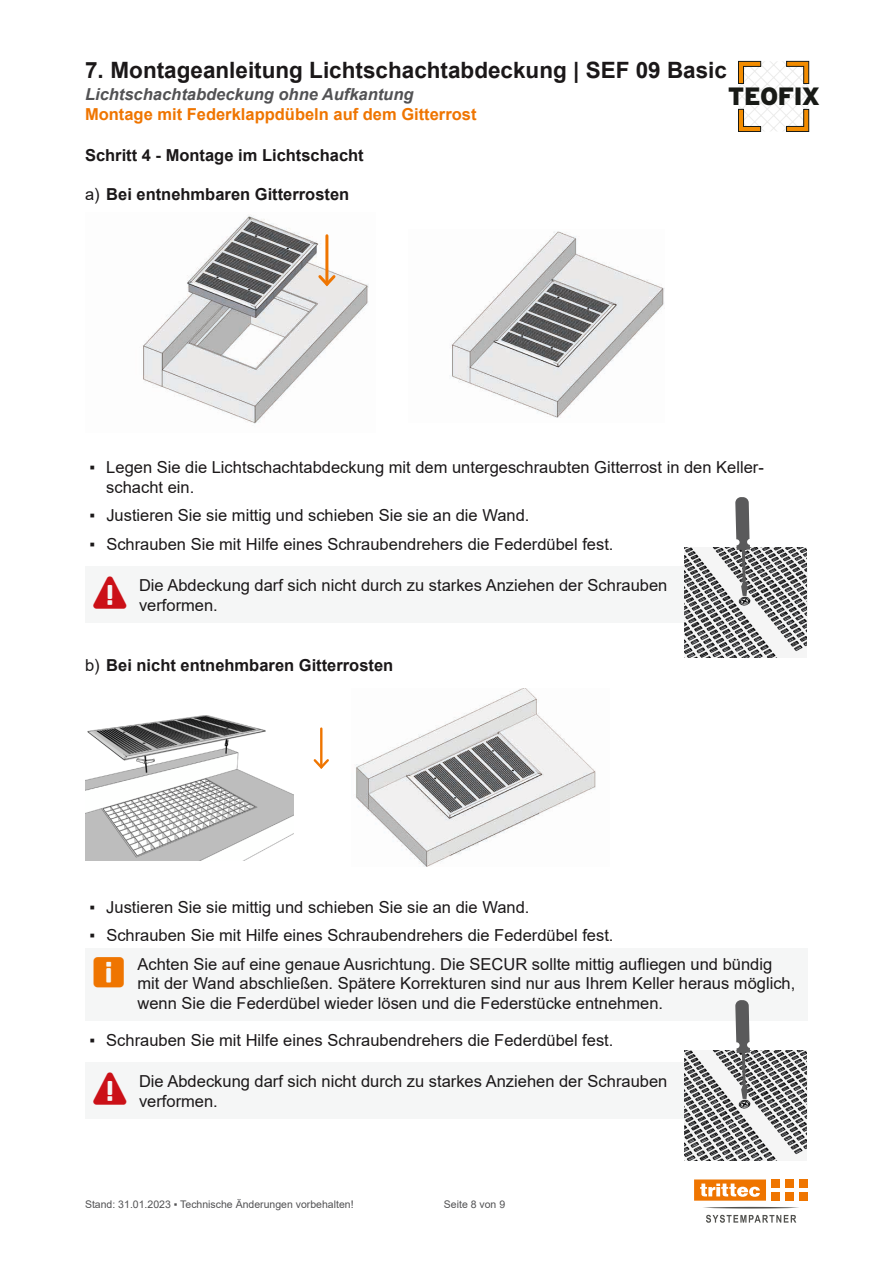
<style>
.page{position:relative;width:893px;height:1263px;background:#fff}
.page>*{position:absolute;margin:0;border:0;box-sizing:border-box;transform-origin:0 0}
.t1{font:900 25.05px "Interstate";letter-spacing:-.02em;color:#181a16}
.t2{font:700 22.5px "Arial";color:#1b1819}
.t3{font:16.5px/19.8px "Arial";color:#1b1819}
.t4{font:700 16.5px "Arial";color:#1b1819}
.t5{font:700 16.5px "Arial";color:#ef7500}
.t6{font:italic 700 16.5px "Arial";color:#525254}
.t7{font:10.5px "Arial";color:#525254}
.s1{font-weight:400}
</style>
<div class="page">
<div style="left:85px;top:566px;width:723px;height:57px;background:#f5f6f6"></div>
<div style="left:85px;top:948px;width:723px;height:73px;background:#f5f6f6"></div>
<div style="left:85px;top:1062px;width:723px;height:57px;background:#f5f6f6"></div>
<img style="left:143px;top:215px;width:226px;height:209px">
<img style="left:451px;top:231px;width:213px;height:187px">
<hr style="left:325px;top:236px;width:3px;height:48px;background:#ef7500">
<svg style="left:316px;top:272px;width:22px;height:17px"></svg>
<img style="left:85px;top:715px;width:208px;height:145px">
<img style="left:356px;top:688px;width:240px;height:179px">
<hr style="left:320px;top:729px;width:2px;height:38px;background:#ef7500">
<svg style="left:313px;top:757px;width:16px;height:12px"></svg>
<img style="left:684px;top:547px;width:123px;height:111px">
<svg style="left:735px;top:497px;width:15px;height:99px"></svg>
<img style="left:684px;top:1050px;width:123px;height:111px">
<svg style="left:735px;top:1000px;width:15px;height:99px"></svg>
<svg style="left:738px;top:61px;width:71px;height:71px"></svg>
<div style="left:772px;top:1179px;width:8px;height:8px;background:#ef7500"></div>
<div style="left:772px;top:1192px;width:8px;height:9px;background:#ef7500"></div>
<svg style="left:694px;top:1179px;width:72px;height:22px"></svg>
<div style="left:786px;top:1179px;width:8px;height:8px;background:#ef7500"></div>
<div style="left:786px;top:1192px;width:8px;height:9px;background:#ef7500"></div>
<div style="left:800px;top:1179px;width:8px;height:8px;background:#ef7500"></div>
<div style="left:800px;top:1192px;width:8px;height:9px;background:#ef7500"></div>
<svg style="left:703px;top:1207px;width:96px;height:1px"></svg>
<svg style="left:706px;top:1215px;width:90px;height:8px"></svg>
<h2 class="t2" style="left:85px;top:54px;width:643px">7. Montageanleitung Lichtschachtabdeckung | SEF 09 Basic</h2>
<p class="t6" style="left:85px;top:84px;width:330px">Lichtschachtabdeckung ohne Aufkantung</p>
<p class="t5" style="left:85px;top:103px;width:393px">Montage mit Federklappdübeln auf dem Gitterrost</p>
<p class="t4" style="left:85px;top:143px;width:280px">Schritt 4 - Montage im Lichtschacht</p>
<p class="t4" style="left:85px;top:183px;width:266px"><span class="s1">a)</span> Bei entnehmbaren Gitterrosten</p>
<h1 class="t1" style="left:728px;top:82px;width:94px">TEOFIX</h1>
<p class="t3" style="left:106px;top:457px;width:659px;text-indent:-17px">▪ Legen Sie die Lichtschachtabdeckung mit dem untergeschraubten Gitterrost in den Keller&shy;schacht ein.</p>
<p class="t3" style="left:90px;top:506px;width:441px">▪ Justieren Sie sie mittig und schieben Sie sie an die Wand.</p>
<p class="t3" style="left:90px;top:534px;width:525px">▪ Schrauben Sie mit Hilfe eines Schraubendrehers die Federdübel fest.</p>
<p class="t3" style="left:139px;top:575px;width:530px">Die Abdeckung darf sich nicht durch zu starkes Anziehen der Schrauben verformen.</p>
<p class="t4" style="left:85px;top:654px;width:310px"><span class="s1">b)</span> Bei nicht entnehmbaren Gitterrosten</p>
<p class="t3" style="left:90px;top:897px;width:441px">▪ Justieren Sie sie mittig und schieben Sie sie an die Wand.</p>
<p class="t3" style="left:138px;top:921px;width:636px;line-height:28.3px;text-indent:-48px">▪ Schrauben Sie mit Hilfe eines Schraubendrehers die Federdübel fest.<br>Achten Sie auf eine genaue Ausrichtung. Die SECUR sollte mittig aufliegen und bündig</p>
<p class="t3" style="left:138px;top:973px;width:659px">mit der Wand abschließen. Spätere Korrekturen sind nur aus Ihrem Keller heraus möglich, wenn Sie die Federdübel wieder lösen und die Federstücke entnehmen.</p>
<p class="t3" style="left:90px;top:1030px;width:525px">▪ Schrauben Sie mit Hilfe eines Schraubendrehers die Federdübel fest.</p>
<p class="t3" style="left:139px;top:1071px;width:530px">Die Abdeckung darf sich nicht durch zu starkes Anziehen der Schrauben verformen.</p>
<p class="t7" style="left:85px;top:1197px;width:270px">Stand: 31.01.2023 ▪ Technische Änderungen vorbehalten!</p>
<p class="t7" style="left:444px;top:1197px;width:63px">Seite 8 von 9</p>
</div>
